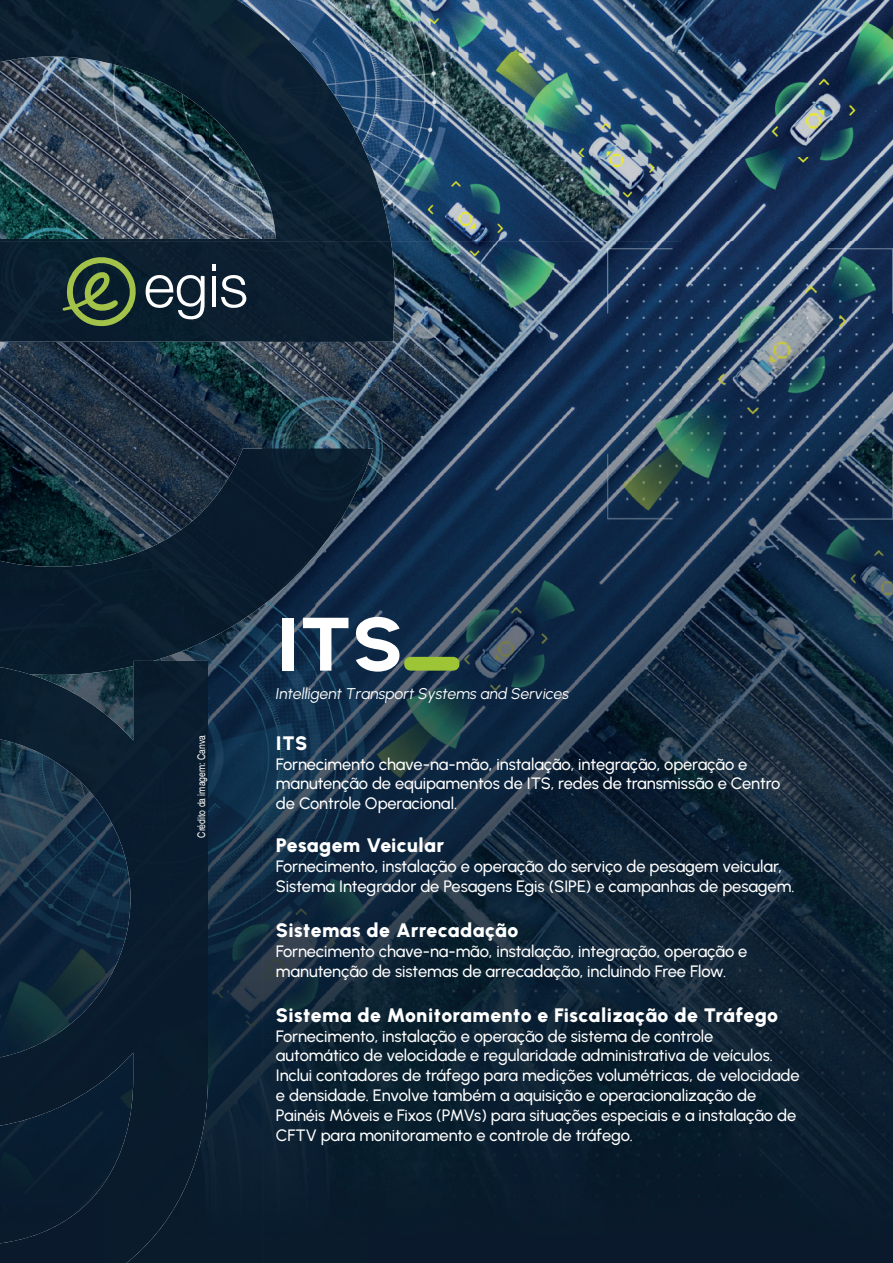
<style>
.page{position:relative;width:893px;height:1263px;background:#fff}
.page>*{position:absolute;margin:0;border:0;box-sizing:border-box;transform-origin:0 0}
.t1{font:800 75.6px "Urbanist";color:#fff;scale:1.09 1}
.t2{font:900 19.5px "Urbanist";letter-spacing:.02em;color:#fff}
.t3{font:500 16.5px/19.8px "Urbanist";letter-spacing:-.005em;color:#fff}
.t4{font:italic 700 15.6px "Urbanist";color:#fff}
.t5{font:condensed 10.5px "Helvetica";color:#fff}
</style>
<div class="page">
<img style="left:391px;top:0;width:502px;height:52px">
<img style="left:391px;top:52px;width:502px;height:52px">
<img style="left:391px;top:104px;width:502px;height:53px">
<img style="left:368px;top:157px;width:525px;height:1106px">
<img style="left:0;top:342px;width:262px;height:167px">
<img style="left:262px;top:342px;width:106px;height:106px">
<img style="left:315px;top:511px;width:53px;height:752px">
<img style="left:0;top:509px;width:104px;height:39px">
<img style="left:104px;top:509px;width:93px;height:39px">
<img style="left:263px;top:579px;width:52px;height:684px">
<img style="left:210px;top:627px;width:53px;height:636px">
<img style="left:198px;top:645px;width:12px;height:349px">
<img style="left:0;top:761px;width:104px;height:467px">
<img style="left:208px;top:994px;width:2px;height:269px">
<img style="left:0;top:0;width:391px;height:241px">
<div style="left:0;top:241px;width:395px;height:101px;background:#0b1f30"></div>
<img style="left:197px;top:448px;width:149px;height:131px">
<img style="left:346px;top:448px;width:27px;height:63px">
<img style="left:148px;top:516px;width:50px;height:145px">
<img style="left:0;top:548px;width:148px;height:113px">
<img style="left:197px;top:578px;width:97px;height:49px">
<img style="left:197px;top:627px;width:35px;height:18px">
<img style="left:0;top:661px;width:208px;height:100px">
<img style="left:53px;top:760px;width:155px;height:51px">
<img style="left:104px;top:811px;width:104px;height:452px">
<img style="left:51px;top:986px;width:53px;height:125px">
<img style="left:0;top:1037px;width:52px;height:89px">
<div style="left:51px;top:1183px;width:53px;height:80px;background:#0a1a2c"></div>
<div style="left:0;top:1228px;width:52px;height:35px;background:#0a1a2c"></div>
<svg style="left:63px;top:257px;width:74px;height:70px"></svg>
<svg style="left:145px;top:275px;width:60px;height:45px"></svg>
<svg style="left:212px;top:264px;width:34px;height:44px"></svg>
<div style="left:404px;top:657px;width:55px;height:14px;background:#9ec536;border-radius:6px"></div>
<p class="t5" style="left:195px;top:838px;width:104px;rotate:-90deg">Crédito da imagem: Canva</p>
<h1 class="t1" style="left:276px;top:591px;width:119px">ITS</h1>
<p class="t4" style="left:276px;top:683px;width:295px">Intelligent Transport Systems and Services</p>
<p class="t2" style="left:276px;top:729px;width:33px">ITS</p>
<p class="t3" style="left:276px;top:753px;width:506px">Fornecimento chave-na-mão, instalação, integração, operação e manutenção de equipamentos de ITS, redes de transmissão e Centro de Controle Operacional.</p>
<p class="t2" style="left:276px;top:832px;width:170px">Pesagem Veicular</p>
<p class="t3" style="left:276px;top:856px;width:520px">Fornecimento, instalação e operação do serviço de pesagem veicular,<br>Sistema Integrador de Pesagens Egis (SIPE) e campanhas de pesagem.</p>
<p class="t2" style="left:276px;top:916px;width:244px">Sistemas de Arrecadação</p>
<p class="t3" style="left:276px;top:941px;width:473px">Fornecimento chave-na-mão, instalação, integração, operação e manutenção de sistemas de arrecadação, incluindo Free Flow.</p>
<p class="t2" style="left:276px;top:1001px;width:504px">Sistema de Monitoramento e Fiscalização de Tráfego</p>
<p class="t3" style="left:276px;top:1025px;width:525px">Fornecimento, instalação e operação de sistema de controle automático de velocidade e regularidade administrativa de veículos.<br>Inclui contadores de tráfego para medições volumétricas, de velocidade e densidade. Envolve também a aquisição e operacionalização de Painéis Móveis e Fixos (PMVs) para situações especiais e a instalação de CFTV para monitoramento e controle de tráfego.</p>
</div>
